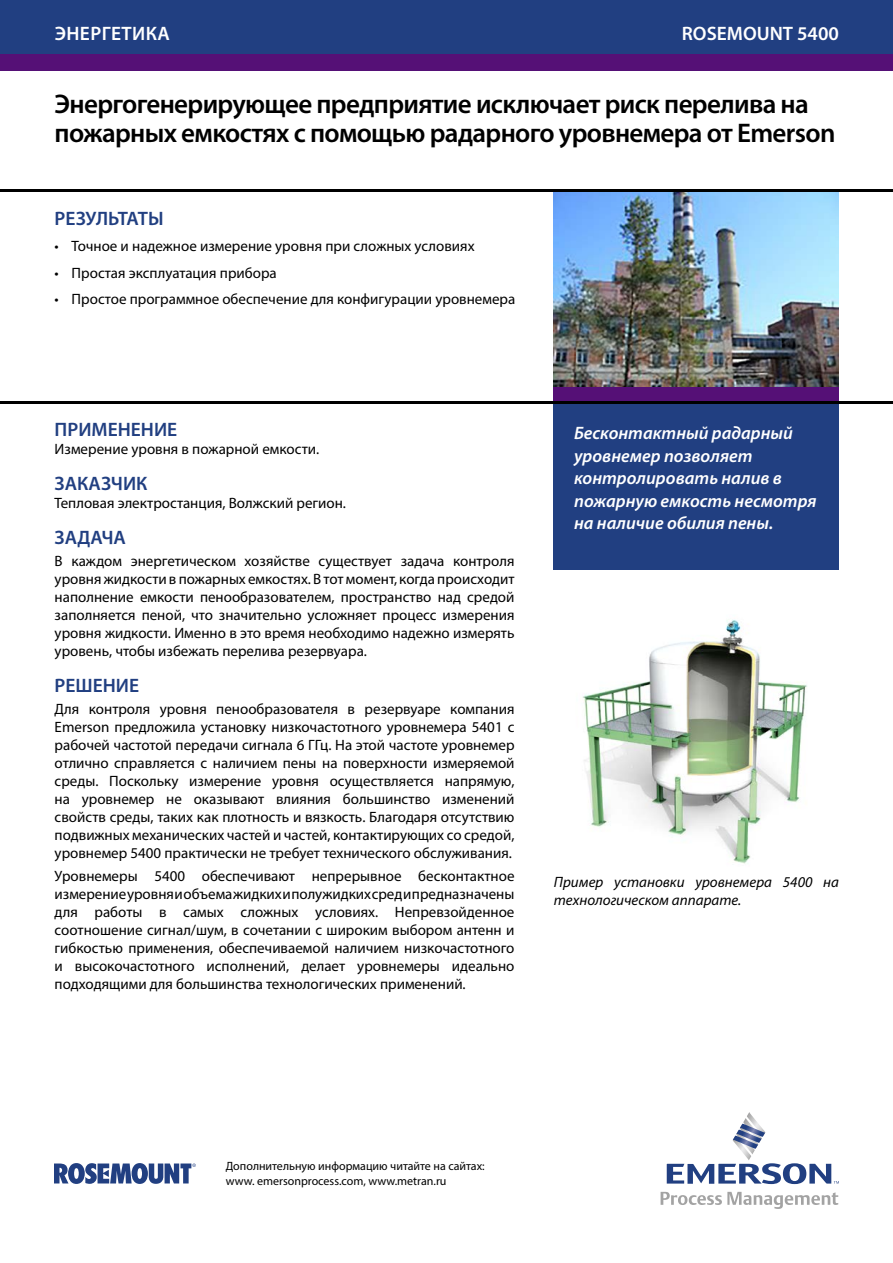
<style>
.page{position:relative;width:893px;height:1263px;background:#fff}
.page>*{position:absolute;margin:0;border:0;box-sizing:border-box;transform-origin:0 0}
.t1{font:600 27px/28.5px "Myriad Pro";letter-spacing:-.025em;color:#000}
.t2{font:600 19.5px "Myriad Pro";color:#213f81}
.t3{font:600 19.5px "Myriad Pro";color:#fff}
.t4{font:600 19.5px "Myriad Pro";letter-spacing:.02em;color:#fff}
.t5{font:600 19.5px "Myriad Pro";letter-spacing:-.02em;color:#213f81}
.t6{font:italic 600 18px/22.5px "Myriad Pro";color:#fff}
.t7{font:15px/18px "Myriad Pro";color:#000;text-align:justify}
.t8{font:italic 15px/18px "Myriad Pro";color:#000}
.t9{font:12px/14.4px "Myriad Pro";color:#000}
</style>
<div class="page">
<img style="left:553px;top:192px;width:286px;height:195px">
<img style="left:582px;top:620px;width:225px;height:244px">
<div style="left:553px;top:404px;width:286px;height:166px;background:#213f81"></div>
<div style="left:0;top:0;width:893px;height:54px;background:#213f81"></div>
<div style="left:0;top:54px;width:893px;height:17px;background:#551076"></div>
<div style="left:553px;top:387px;width:286px;height:16px;background:#551076"></div>
<hr style="left:0;top:189px;width:893px;height:2px;background:#000">
<hr style="left:0;top:402px;width:893px;height:2px;background:#000">
<svg style="left:667px;top:1112px;width:172px;height:72px"></svg>
<svg style="left:661px;top:1192px;width:177px;height:17px"></svg>
<svg style="left:54px;top:1163px;width:142px;height:21px"></svg>
<h2 class="t4" style="left:55px;top:21px;width:117px">ЭНЕРГЕТИКА</h2>
<h2 class="t3" style="left:682px;top:21px;width:159px">ROSEMOUNT 5400</h2>
<h1 class="t1" style="left:55px;top:89px;width:782px">Энергогенерирующее предприятие исключает риск перелива на пожарных емкостях с помощью радарного уровнемера от Emerson</h1>
<h2 class="t5" style="left:55px;top:206px;width:111px">РЕЗУЛЬТАТЫ</h2>
<p class="t7" style="left:55px;top:237px;width:422px">• Точное и надежное измерение уровня при сложных условиях</p>
<p class="t7" style="left:55px;top:263px;width:224px">• Простая эксплуатация прибора</p>
<p class="t7" style="left:55px;top:290px;width:462px">• Простое программное обеспечение для конфигурации уровнемера</p>
<h2 class="t2" style="left:55px;top:417px;width:124px">ПРИМЕНЕНИЕ</h2>
<p class="t7" style="left:55px;top:439px;width:266px">Измерение уровня в пожарной емкости.</p>
<h2 class="t2" style="left:55px;top:471px;width:94px">ЗАКАЗЧИК</h2>
<p class="t7" style="left:55px;top:493px;width:293px">Тепловая электростанция, Волжский регион.</p>
<h2 class="t2" style="left:55px;top:525px;width:73px">ЗАДАЧА</h2>
<p class="t7" style="left:55px;top:552px;width:461px">В каждом энергетическом хозяйстве существует задача контроля уровня жидкости в пожарных емкостях. В тот момент, когда происходит наполнение емкости пенообразователем, пространство над средой заполняется пеной, что значительно усложняет процесс измерения уровня жидкости. Именно в это время необходимо надежно измерять уровень, чтобы избежать перелива резервуара.</p>
<h2 class="t2" style="left:55px;top:673px;width:86px">РЕШЕНИЕ</h2>
<p class="t7" style="left:55px;top:700px;width:461px">Для контроля уровня пенообразователя в резервуаре компания Emerson предложила установку низкочастотного уровнемера 5401 с рабочей частотой передачи сигнала 6 ГГц. На этой частоте уровнемер отлично справляется с наличием пены на поверхности измеряемой среды. Поскольку измерение уровня осуществляется напрямую, на уровнемер не оказывают влияния большинство изменений свойств среды, таких как плотность и вязкость. Благодаря отсутствию подвижных механических частей и частей, контактирующих со средой, уровнемер 5400 практически не требует технического обслуживания.</p>
<p class="t7" style="left:55px;top:866px;width:461px">Уровнемеры 5400 обеспечивают непрерывное бесконтактное измерение уровня и объема жидких и полужидких сред и предназначены для работы в самых сложных условиях. Непревзойденное соотношение сигнал/шум, в сочетании с широким выбором антенн и гибкостью применения, обеспечиваемой наличием низкочастотного и высокочастотного исполнений, делает уровнемеры идеально подходящими для большинства технологических применений.</p>
<p class="t6" style="left:574px;top:421px;width:244px">Бесконтактный радарный уровнемер позволяет контролировать налив в пожарную емкость несмотря на наличие обилия пены.</p>
<p class="t8" style="left:554px;top:873px;width:287px">Пример установки уровнемера 5400 на технологическом аппарате.</p>
<p class="t9" style="left:226px;top:1159px;width:260px">Дополнительную информацию читайте на сайтах: www. emersonprocess.com, www.metran.ru</p>
</div>
